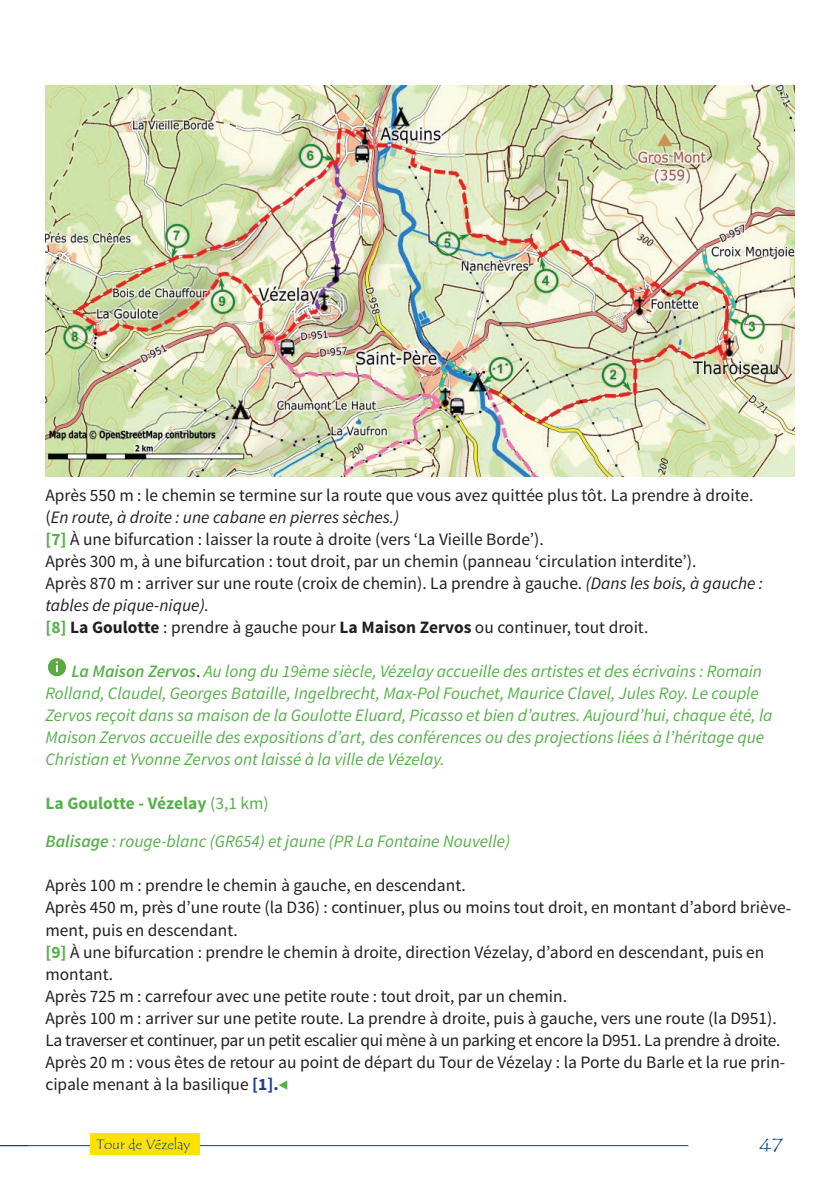
<style>
.page{position:relative;width:840px;height:1191px;background:#fff}
.page>*{position:absolute;margin:0;border:0;box-sizing:border-box;transform-origin:0 0}
.t1{font:18px "Tempus Sans ITC";color:#014489;scale:1.25 1}
.t2{font:17.4px/22px "Source Sans Pro";color:#231f20}
.t3{font:italic 17.4px/22px "Source Sans Pro";color:#56b04a}
.t4{font:14px "Tempus Sans ITC";color:#014489}
.s1{font-style:italic}
.s2{font-weight:700;color:#56b04a}
.s3{font-weight:700}
.s4{font-weight:600}
.s5{font-style:normal;color:#231f20}
.s6{font-weight:700;font-style:normal}
.s7{font-style:normal}
.s8{font-weight:700;color:#243f8f}
.s9{color:#56b04a}
</style>
<div class="page">
<hr style="left:0;top:1145px;width:688px;height:1px;background:#014489">
<div style="left:90px;top:1133px;width:110px;height:21px;background:#ffe201"></div>
<img style="left:48px;top:658px;width:18px;height:19px">
<img style="left:45px;top:85px;width:749px;height:391px">
<p class="t2" style="left:45px;top:485px;width:718px">Après 550 m : le chemin se termine sur la route que vous avez quittée plus tôt. La prendre à droite. (<span class="s1">En route, à droite : une cabane en pierres sèches.)<br></span><span class="s2">[7]</span> À une bifurcation : laisser la route à droite (vers ‘La Vieille Borde’).<br>Après 300 m, à une bifurcation : tout droit, par un chemin (panneau ‘circulation interdite’).<br>Après 870 m : arriver sur une route (croix de chemin). La prendre à gauche. <span class="s1">(Dans les bois, à gauche : tables de pique-nique).<br></span><span class="s2">[8]</span> <span class="s3">La Goulotte</span> : prendre à gauche pour <span class="s3">La Maison Zervos</span> ou continuer, tout droit.</p>
<p class="t3" style="left:45px;top:660px;width:728px;text-indent:26px"><span class="s4">La Maison Zervos</span><span class="s5">.</span> Au long du 19ème siècle, Vézelay accueille des artistes et des écrivains : Romain Rolland, Claudel, Georges Bataille, Ingelbrecht, Max-Pol Fouchet, Maurice Clavel, Jules Roy. Le couple Zervos reçoit dans sa maison de la Goulotte Eluard, Picasso et bien d’autres. Aujourd’hui, chaque été, la Maison Zervos accueille des expositions d’art, des conférences ou des projections liées à l’héritage que Christian et Yvonne Zervos ont laissé à la ville de Vézelay.</p>
<p class="t3" style="left:45px;top:784px;width:466px;line-height:38px"><span class="s6">La Goulotte - Vézelay</span> <span class="s7">(3,1 km)<br></span><span class="s4">Balisage</span> : rouge-blanc (GR654) et jaune (PR La Fontaine Nouvelle)</p>
<p class="t2" style="left:45px;top:875px;width:746px">Après 100 m : prendre le chemin à gauche, en descendant.<br>Après 450 m, près d’une route (la D36) : continuer, plus ou moins tout droit, en montant d’abord briève&shy;ment, puis en descendant.<br><span class="s2">[9]</span> À une bifurcation : prendre le chemin à droite, direction Vézelay, d’abord en descendant, puis en montant.<br>Après 725 m : carrefour avec une petite route : tout droit, par un chemin.<br>Après 100 m : arriver sur une petite route. La prendre à droite, puis à gauche, vers une route (la D951).<br>La traverser et continuer, par un petit escalier qui mène à un parking et encore la D951. La prendre à droite.<br>Après 20 m : vous êtes de retour au point de départ du Tour de Vézelay : la Porte du Barle et la rue prin&shy;cipale menant à la basilique <span class="s8">[1].</span><span class="s9">◀</span></p>
<p class="t4" style="left:96px;top:1135px;width:95px">Tour de Vézelay</p>
<p class="t1" style="left:758px;top:1133px;width:21px">47</p>
</div>
